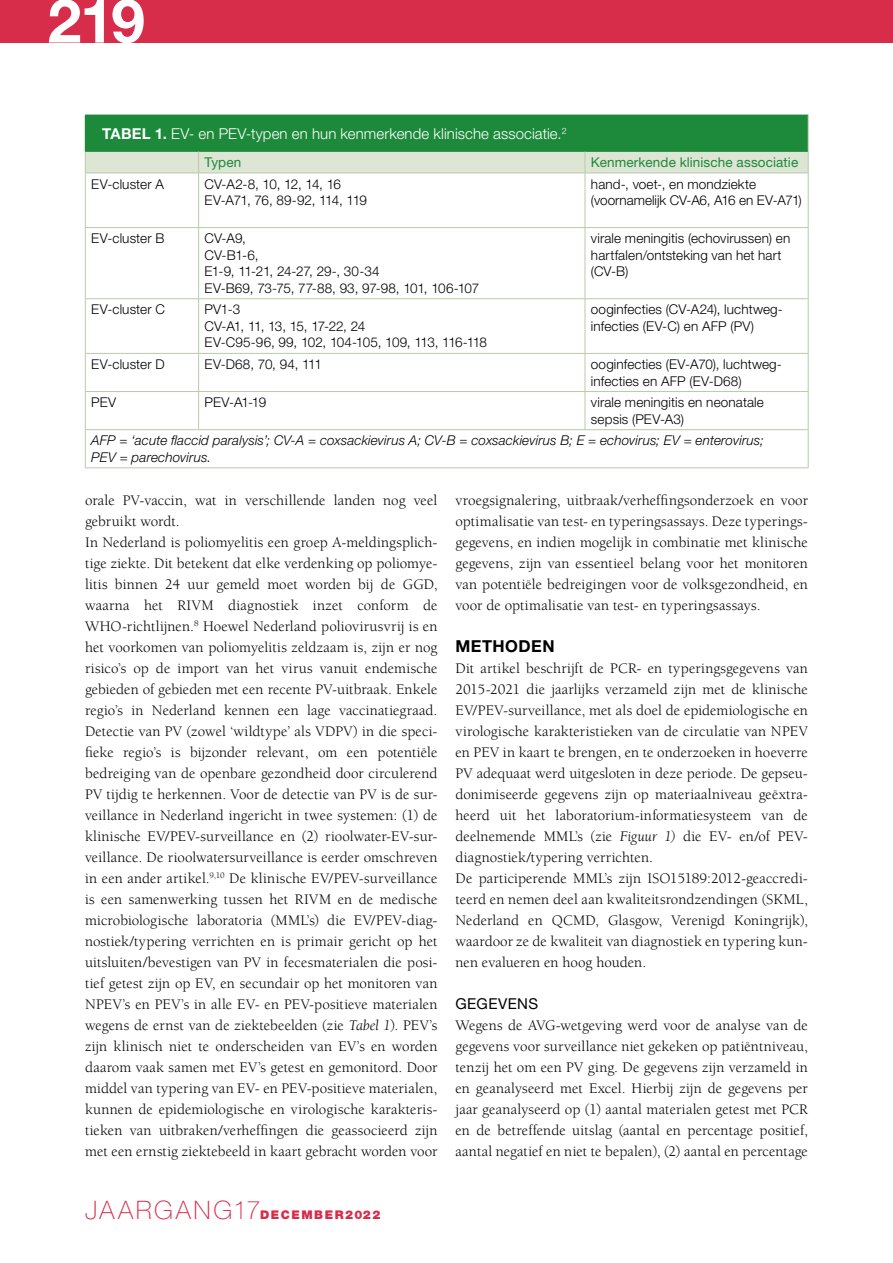
<style>
.page{position:relative;width:893px;height:1263px;background:#fff}
.page>*{position:absolute;margin:0;border:0;box-sizing:border-box;transform-origin:0 0}
.t1{font:700 60.75px "Helvetica Neue LT Std";color:#fff}
.t2{font:700 16.5px "Helvetica Neue LT Std";letter-spacing:.025em;color:#000}
.t3{font:15px/21px "Berkeley Std";letter-spacing:.005em;color:#000}
.t4{font:300 15px "Helvetica Neue LT Std";letter-spacing:.005em;color:#fff}
.t5{font:15px "Helvetica Neue LT Std";letter-spacing:.03em;color:#000}
.t6{font:300 13.5px/16.5px "Helvetica Neue LT Std";letter-spacing:.01em;color:#000}
.t7{font:italic 300 13.5px/16.5px "Helvetica Neue LT Std";letter-spacing:.01em;color:#000}
.t8{font:300 13.5px/16.5px "Helvetica Neue LT Std";letter-spacing:-.05em;color:#000}
.t9{font:300 13.5px/16.5px "Helvetica Neue LT Std";letter-spacing:-.015em;color:#000}
.t10{font:13.5px "Helvetica Neue LT Std";letter-spacing:.01em;color:#1d893a}
.t11{font:900 12px "Helvetica Neue LT Std";letter-spacing:.125em;color:#d72d4b}
.s1{font-weight:700}
.s2{font-style:italic}
.s3{font-weight:100;font-size:25.5px}
</style>
<div class="page">
<div style="left:0;top:0;width:893px;height:43px;background:#d72d4b"></div>
<div style="left:85px;top:115px;width:723px;height:36px;background:#1d893a"></div>
<hr style="left:808px;top:115px;width:1px;height:36px;background:#b8cba9">
<svg style="left:85px;top:151px;width:724px;height:22px;background:#d4e0cd"></svg>
<hr style="left:85px;top:173px;width:114px;height:1px;background:#b8cba9">
<hr style="left:85px;top:173px;width:1px;height:54px;background:#b8cba9">
<hr style="left:199px;top:173px;width:386px;height:1px;background:#b8cba9">
<hr style="left:198px;top:173px;width:1px;height:54px;background:#b8cba9">
<hr style="left:585px;top:173px;width:223px;height:1px;background:#b8cba9">
<hr style="left:585px;top:173px;width:1px;height:54px;background:#b8cba9">
<hr style="left:808px;top:173px;width:1px;height:54px;background:#b8cba9">
<hr style="left:85px;top:227px;width:114px;height:1px;background:#b8cba9">
<hr style="left:85px;top:228px;width:1px;height:70px;background:#b8cba9">
<hr style="left:199px;top:227px;width:386px;height:1px;background:#b8cba9">
<hr style="left:198px;top:228px;width:1px;height:70px;background:#b8cba9">
<hr style="left:585px;top:227px;width:223px;height:1px;background:#b8cba9">
<hr style="left:585px;top:228px;width:1px;height:70px;background:#b8cba9">
<hr style="left:808px;top:228px;width:1px;height:70px;background:#b8cba9">
<hr style="left:85px;top:298px;width:114px;height:1px;background:#b8cba9">
<hr style="left:85px;top:299px;width:1px;height:54px;background:#b8cba9">
<hr style="left:199px;top:298px;width:386px;height:1px;background:#b8cba9">
<hr style="left:198px;top:299px;width:1px;height:54px;background:#b8cba9">
<hr style="left:585px;top:298px;width:223px;height:1px;background:#b8cba9">
<hr style="left:585px;top:299px;width:1px;height:54px;background:#b8cba9">
<hr style="left:808px;top:299px;width:1px;height:54px;background:#b8cba9">
<hr style="left:85px;top:353px;width:114px;height:1px;background:#b8cba9">
<hr style="left:85px;top:354px;width:1px;height:37px;background:#b8cba9">
<hr style="left:199px;top:353px;width:386px;height:1px;background:#b8cba9">
<hr style="left:198px;top:354px;width:1px;height:37px;background:#b8cba9">
<hr style="left:585px;top:353px;width:223px;height:1px;background:#b8cba9">
<hr style="left:585px;top:354px;width:1px;height:37px;background:#b8cba9">
<hr style="left:808px;top:354px;width:1px;height:37px;background:#b8cba9">
<hr style="left:85px;top:391px;width:114px;height:1px;background:#b8cba9">
<hr style="left:85px;top:392px;width:1px;height:37px;background:#b8cba9">
<hr style="left:199px;top:391px;width:386px;height:1px;background:#b8cba9">
<hr style="left:198px;top:392px;width:1px;height:37px;background:#b8cba9">
<hr style="left:585px;top:391px;width:223px;height:1px;background:#b8cba9">
<hr style="left:585px;top:392px;width:1px;height:37px;background:#b8cba9">
<hr style="left:808px;top:392px;width:1px;height:37px;background:#b8cba9">
<hr style="left:85px;top:429px;width:114px;height:1px;background:#b8cba9">
<hr style="left:85px;top:430px;width:1px;height:37px;background:#b8cba9">
<hr style="left:199px;top:429px;width:386px;height:1px;background:#b8cba9">
<hr style="left:585px;top:429px;width:223px;height:1px;background:#b8cba9">
<hr style="left:808px;top:430px;width:1px;height:37px;background:#b8cba9">
<hr style="left:85px;top:467px;width:114px;height:1px;background:#b8cba9">
<hr style="left:199px;top:467px;width:386px;height:1px;background:#b8cba9">
<hr style="left:585px;top:467px;width:223px;height:1px;background:#b8cba9">
<h1 class="t1" style="left:48px;top:-17px;width:99px">219</h1>
<p class="t4" style="left:102px;top:124px;width:466px"><span class="s1">TABEL 1.</span> EV- en PEV-typen en hun kenmerkende klinische associatie.<sup>2</sup></p>
<p class="t10" style="left:205px;top:154px;width:38px">Typen</p>
<p class="t10" style="left:591px;top:154px;width:209px">Kenmerkende klinische associatie</p>
<p class="t6" style="left:91px;top:175px;width:74px">EV-cluster A</p>
<p class="t8" style="left:205px;top:175px;width:164px">CV-A2-8, 10, 12, 14, 16<br>EV-A71, 76, 89-92, 114, 119</p>
<p class="t6" style="left:591px;top:175px;width:212px">hand-, voet-, en mondziekte (voornamelijk CV-A6, A16 en EV-A71)</p>
<p class="t6" style="left:91px;top:230px;width:75px">EV-cluster B</p>
<p class="t9" style="left:205px;top:230px;width:276px">CV-A9,<br>CV-B1-6,<br>E1-9, 11-21, 24-27, 29-, 30-34<br>EV-B69, 73-75, 77-88, 93, 97-98, 101, 106-107</p>
<p class="t6" style="left:591px;top:230px;width:201px">virale meningitis (echovirussen) en hartfalen/ontsteking van het hart (CV-B)</p>
<p class="t6" style="left:91px;top:301px;width:75px">EV-cluster C</p>
<p class="t8" style="left:205px;top:301px;width:284px">PV1-3<br>CV-A1, 11, 13, 15, 17-22, 24<br>EV-C95-96, 99, 102, 104-105, 109, 113, 116-118</p>
<p class="t6" style="left:591px;top:301px;width:193px">ooginfecties (CV-A24), luchtweg&shy;infecties (EV-C) en AFP (PV)</p>
<p class="t6" style="left:91px;top:356px;width:75px">EV-cluster D</p>
<p class="t6" style="left:205px;top:356px;width:119px">EV-D68, 70, 94, 111</p>
<p class="t6" style="left:591px;top:356px;width:191px">ooginfecties (EV-A70), luchtweg&shy;infecties en AFP (EV-D68)</p>
<p class="t6" style="left:91px;top:394px;width:26px">PEV</p>
<p class="t6" style="left:205px;top:394px;width:63px">PEV-A1-19</p>
<p class="t6" style="left:591px;top:394px;width:174px">virale meningitis en neonatale sepsis (PEV-A3)</p>
<p class="t7" style="left:91px;top:432px;width:674px">AFP = ‘acute flaccid paralysis’; CV-A = coxsackievirus A; CV-B = coxsackievirus B; E = echovirus; EV = enterovirus;<br>PEV = parechovirus.</p>
<p class="t3" style="left:85px;top:490px;width:354px">orale PV-vaccin, wat in verschillende landen nog veel gebruikt wordt.<br>In Nederland is poliomyelitis een groep A-meldingsplich&shy;tige ziekte. Dit betekent dat elke verdenking op poliomye&shy;litis binnen 24 uur gemeld moet worden bij de GGD, waarna het RIVM diagnostiek inzet conform de WHO-richtlijnen.<sup>8</sup> Hoewel Nederland poliovirusvrij is en het voorkomen van poliomyelitis zeldzaam is, zijn er nog risico’s op de import van het virus vanuit endemische gebieden of gebieden met een recente PV-uitbraak. Enkele regio’s in Nederland kennen een lage vaccinatiegraad.<br>Detectie van PV (zowel ‘wildtype’ als VDPV) in die speci&shy;fieke regio’s is bijzonder relevant, om een potentiële bedreiging van de openbare gezondheid door circulerend PV tijdig te herkennen. Voor de detectie van PV is de sur&shy;veillance in Nederland ingericht in twee systemen: (1) de klinische EV/PEV-surveillance en (2) rioolwater-EV-sur&shy;veillance. De rioolwatersurveillance is eerder omschreven in een ander artikel.<sup>9,10</sup> De klinische EV/PEV-surveillance is een samenwerking tussen het RIVM en de medische microbiologische laboratoria (MML’s) die EV/PEV-diag&shy;nostiek/typering verrichten en is primair gericht op het uitsluiten/bevestigen van PV in fecesmaterialen die posi&shy;tief getest zijn op EV, en secundair op het monitoren van NPEV’s en PEV’s in alle EV- en PEV-positieve materialen wegens de ernst van de ziektebeelden (zie <span class="s2">Tabel 1</span>). PEV’s zijn klinisch niet te onderscheiden van EV’s en worden daarom vaak samen met EV’s getest en gemonitord. Door middel van typering van EV- en PEV-positieve materialen, kunnen de epidemiologische en virologische karakteris&shy;tieken van uitbraken/verheffingen die geassocieerd zijn met een ernstig ziektebeeld in kaart gebracht worden voor</p>
<p class="t3" style="left:455px;top:490px;width:354px;text-align:justify">vroegsignalering, uitbraak/verheffingsonderzoek en voor optimalisatie van test- en typeringsassays. Deze typerings&shy;gegevens, en indien mogelijk in combinatie met klinische gegevens, zijn van essentieel belang voor het monitoren van potentiële bedreigingen voor de volksgezondheid, en voor de optimalisatie van test- en typeringsassays.</p>
<p class="t2" style="left:455px;top:635px;width:101px">METHODEN</p>
<p class="t3" style="left:455px;top:658px;width:354px">Dit artikel beschrijft de PCR- en typeringsgegevens van 2015-2021 die jaarlijks verzameld zijn met de klinische EV/PEV-surveillance, met als doel de epidemiologische en virologische karakteristieken van de circulatie van NPEV en PEV in kaart te brengen, en te onderzoeken in hoeverre PV adequaat werd uitgesloten in deze periode. De gepseu&shy;donimiseerde gegevens zijn op materiaalniveau geëxtra&shy;heerd uit het laboratorium-informatiesysteem van de deelnemende MML’s (zie <span class="s2">Figuur 1)</span> die EV- en/of PEV&shy;diagnostiek/typering verrichten.<br>De participerende MML’s zijn ISO15189:2012-geaccredi&shy;teerd en nemen deel aan kwaliteitsrondzendingen (SKML, Nederland en QCMD, Glasgow, Verenigd Koningrijk), waardoor ze de kwaliteit van diagnostiek en typering kun&shy;nen evalueren en hoog houden.</p>
<p class="t5" style="left:455px;top:994px;width:84px">GEGEVENS</p>
<p class="t3" style="left:455px;top:1015px;width:354px;text-align:justify">Wegens de AVG-wetgeving werd voor de analyse van de gegevens voor surveillance niet gekeken op patiëntniveau, tenzij het om een PV ging. De gegevens zijn verzameld in en geanalyseerd met Excel. Hierbij zijn de gegevens per jaar geanalyseerd op (1) aantal materialen getest met PCR en de betreffende uitslag (aantal en percentage positief, aantal negatief en niet te bepalen), (2) aantal en percentage</p>
<p class="t11" style="left:85px;top:1207px;width:297px"><span class="s3">JAARGANG17</span>DECEMBER2022</p>
</div>
